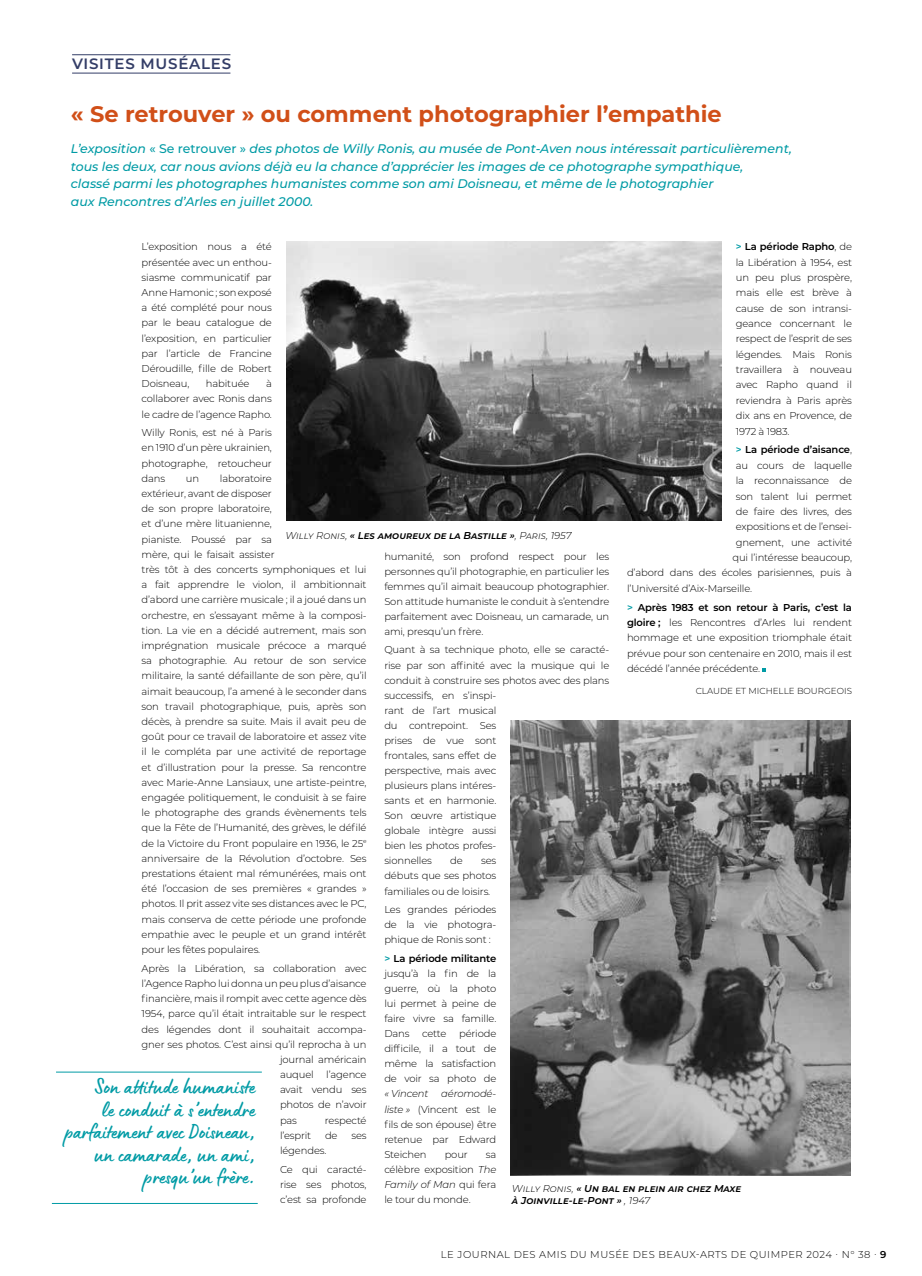
<style>
.page{position:relative;width:922px;height:1276px;background:#fff}
.page>*{position:absolute;margin:0;border:0;box-sizing:border-box;transform-origin:0 0}
.t1{font:22.5px/22.5px "Lumios Marker";color:#009ba5;text-align:right}
.t2{font:700 22.5px "Montserrat";color:#d14f18}
.t3{font:600 15px "Montserrat";letter-spacing:.05em;color:#333d67}
.t4{font:italic 500 12.5px/17.5px "Montserrat";color:#009ba5}
.t5{font:300 10px/15.2px "Montserrat";letter-spacing:-.015em;color:#000;text-align:justify}
.t6{font:italic 600 10px/12px "Montserrat";color:#000}
.t7{font:300 10px "Montserrat";letter-spacing:.05em;color:#000}
.t8{font:600 10px "Montserrat";letter-spacing:-.015em;color:#000}
.t9{font:italic 300 10px "Montserrat";color:#000}
.t10{font:300 8.75px "Montserrat";color:#000}
.s1{font-style:normal}
.s2{font-weight:600;color:#009ba5}
.s3{font-weight:600}
.s4{color:#009ba5}
.s5{font-weight:300}
.s6{font-style:italic}
</style>
<div class="page">
<hr style="left:72px;top:54px;width:158px;height:1px;background:#333d67">
<hr style="left:72px;top:73px;width:158px;height:1px;background:#333d67">
<svg style="left:762px;top:668px;width:4px;height:4px"></svg>
<img style="left:286px;top:241px;width:435px;height:279px">
<img style="left:510px;top:720px;width:340px;height:455px">
<hr style="left:56px;top:1071px;width:206px;height:1px;background:#009ba5">
<hr style="left:52px;top:1203px;width:206px;height:1px;background:#009ba5">
<h2 class="t3" style="left:72px;top:53px;width:160px">VISITES MUSÉALES</h2>
<h1 class="t2" style="left:71px;top:97px;width:652px">« Se retrouver » ou comment photographier l’empathie</h1>
<p class="t4" style="left:71px;top:139px;width:722px">L’exposition <span class="s1">« Se retrouver »</span> des photos de Willy Ronis, au musée de Pont-Aven nous intéressait particulièrement, tous les deux, car nous avions déjà eu la chance d’apprécier les images de ce photographe sympathique,<br>classé parmi les photographes humanistes comme son ami Doisneau, et même de le photographier<br>aux Rencontres d’Arles en juillet 2000.</p>
<p class="t5" style="left:142px;top:239px;width:132px">L’exposition nous a été présentée avec un enthou&shy;siasme communicatif par Anne Hamonic ; son exposé a été complété pour nous par le beau catalogue de l’exposition, en particulier par l’article de Francine Déroudille, fille de Robert Doisneau,</p>
<p class="t5" style="left:735px;top:239px;width:118px"><span class="s2">&gt;</span> <span class="s3">La période Rapho</span>, de la Libération à 1954, est un peu plus prospère, mais elle est brève à cause de son intransi&shy;geance concernant le respect de l’esprit de ses légendes. Mais Ronis travaillera à nouveau avec Rapho quand il reviendra à Paris après dix ans en Provence, de 1972 à 1983.</p>
<p class="t8" style="left:735px;top:443px;width:118px"><span class="s4">&gt;</span> La période d’aisance<span class="s5">,</span></p>
<p class="t5" style="left:735px;top:457px;width:118px">au cours de laquelle</p>
<p class="t5" style="left:735px;top:473px;width:118px">la reconnaissance de</p>
<p class="t5" style="left:735px;top:488px;width:118px">son talent lui permet</p>
<p class="t5" style="left:735px;top:503px;width:118px">de faire des livres, des</p>
<p class="t5" style="left:735px;top:519px;width:118px">expositions et de l’ensei-</p>
<p class="t5" style="left:735px;top:534px;width:118px">gnement, une activité</p>
<p class="t5" style="left:732px;top:549px;width:121px">qui l’intéresse beaucoup,</p>
<p class="t5" style="left:627px;top:565px;width:226px">d’abord dans des écoles parisiennes, puis à</p>
<p class="t5" style="left:627px;top:580px;width:127px">l’Université d’Aix-Marseille.</p>
<p class="t5" style="left:627px;top:599px;width:226px"><span class="s2">&gt;</span> <span class="s3">Après 1983 et son retour à Paris, c’est la gloire ;</span> les Rencontres d’Arles lui rendent hommage et une exposition triomphale était prévue pour son centenaire en 2010, mais il est décédé l’année précédente.</p>
<p class="t10" style="left:695px;top:685px;width:158px">CLAUDE ET MICHELLE BOURGEOIS</p>
<p class="t5" style="left:206px;top:376px;width:45px">habituée</p>
<p class="t5" style="left:142px;top:376px;width:132px;text-indent:124px">à collaborer avec Ronis dans le cadre de l’agence Rapho.</p>
<p class="t5" style="left:142px;top:425px;width:132px">Willy Ronis, est né à Paris en 1910 d’un père ukrainien, photographe, retoucheur dans</p>
<p class="t5" style="left:142px;top:470px;width:226px;text-align:left;text-indent:78px">laboratoire<br>extérieur, avant de disposer<br>de son propre laboratoire,<br>et d’une mère lituanienne,<br>pianiste. Poussé par sa<br>mère, qui le faisait assister<br>très tôt à des concerts symphoniques et lui a fait apprendre le violon, il ambitionnait d’abord une carrière musicale ; il a joué dans un orchestre, en s’essayant même à la composi&shy;tion. La vie en a décidé autrement, mais son imprégnation musicale précoce a marqué sa photographie. Au retour de son service militaire, la santé défaillante de son père, qu’il aimait beaucoup, l’a amené à le seconder dans son travail photographique, puis, après son décès, à prendre sa suite. Mais il avait peu de goût pour ce travail de laboratoire et assez vite il le compléta par une activité de reportage et d’illustration pour la presse. Sa rencontre avec Marie-Anne Lansiaux, une artiste-peintre, engagée politiquement, le conduisit à se faire le photographe des grands évènements tels que la Fête de l’Humanité, des grèves, le défilé de la Victoire du Front populaire en 1936, le 25<sup>e </sup>anniversaire de la Révolution d’octobre. Ses prestations étaient mal rémunérées, mais ont été l’occasion de ses premières « grandes » photos. Il prit assez vite ses distances avec le PC, mais conserva de cette période une profonde empathie avec le peuple et un grand intérêt pour les fêtes populaires.</p>
<p class="t5" style="left:142px;top:960px;width:226px">Après la Libération, sa collaboration avec</p>
<p class="t5" style="left:142px;top:975px;width:226px">l’Agence Rapho lui donna un peu plus d’aisance</p>
<p class="t5" style="left:142px;top:990px;width:226px">financière, mais il rompit avec cette agence dès</p>
<p class="t5" style="left:142px;top:1006px;width:226px">1954, parce qu’il était intraitable sur le respect</p>
<p class="t5" style="left:142px;top:1021px;width:226px">des légendes dont il souhaitait accompa-</p>
<p class="t5" style="left:142px;top:1036px;width:226px">gner ses photos. C’est ainsi qu’il reprocha à un</p>
<p class="t5" style="left:280px;top:1051px;width:88px">journal américain</p>
<p class="t5" style="left:280px;top:1066px;width:88px">auquel l’agence</p>
<p class="t5" style="left:280px;top:1081px;width:88px">avait vendu ses</p>
<p class="t5" style="left:280px;top:1097px;width:88px">photos de n’avoir</p>
<p class="t5" style="left:280px;top:1112px;width:19px">pas</p>
<p class="t5" style="left:325px;top:1112px;width:43px">respecté</p>
<p class="t5" style="left:280px;top:1127px;width:33px">l’esprit</p>
<p class="t5" style="left:325px;top:1127px;width:14px">de</p>
<p class="t5" style="left:351px;top:1127px;width:17px">ses</p>
<p class="t5" style="left:280px;top:1140px;width:88px;line-height:18.8px">légendes.<br>Ce qui caracté-</p>
<p class="t5" style="left:280px;top:1176px;width:88px">rise ses photos, c’est sa profonde</p>
<p class="t5" style="left:186px;top:470px;width:15px">un</p>
<p class="t6" style="left:285px;top:529px;width:287px"><span class="s5">Willy Ronis,</span> « Les amoureux de la Bastille »<span class="s5">, Paris, 1957</span></p>
<p class="t5" style="left:384px;top:548px;width:226px">humanité, son profond respect pour les personnes qu’il photographie, en particulier les femmes qu’il aimait beaucoup photographier.<br>Son attitude humaniste le conduit à s’entendre parfaitement avec Doisneau, un camarade, un ami, presqu’un frère.</p>
<p class="t5" style="left:384px;top:642px;width:226px;text-align:left">Quant à sa technique photo, elle se caracté&shy;rise par son affinité avec la musique qui le conduit à construire ses photos avec des plans successifs, en s’inspi-<br>rant de l’art musical<br>du contrepoint. Ses<br>prises de vue sont<br>frontales, sans effet de<br>perspective, mais avec<br>plusieurs plans intéres-<br>sants et en harmonie.<br>Son œuvre artistique<br>globale intègre aussi<br>bien les photos profes-<br>sionnelles</p>
<p class="t5" style="left:450px;top:853px;width:14px">de</p>
<p class="t5" style="left:384px;top:853px;width:113px;text-indent:97px">ses débuts que ses photos familiales ou de loisirs.</p>
<p class="t5" style="left:384px;top:901px;width:113px">Les grandes périodes de la vie photogra&shy;phique de Ronis sont :</p>
<p class="t5" style="left:384px;top:950px;width:113px"><span class="s2">&gt;</span> <span class="s3">La période militante </span>jusqu’à la fin de la guerre, où la photo lui permet à peine de faire vivre sa famille.<br>Dans</p>
<p class="t5" style="left:384px;top:1025px;width:113px;text-indent:75px">période difficile, il a tout de même la satisfaction de voir sa photo de</p>
<p class="t9" style="left:384px;top:1087px;width:46px">« Vincent</p>
<p class="t5" style="left:422px;top:1025px;width:26px">cette</p>
<h1 class="t1" style="left:64px;top:1074px;width:192px">Son attitude humaniste<br>le conduit à s’entendre parfaitement avec Doisneau, un camarade, un ami, presqu’un frère.</h1>
<p class="t5" style="left:384px;top:1086px;width:113px;text-indent:57px"><span class="s6">aéromodé&shy;liste »</span> (Vincent est le fils de son épouse) être retenue par Edward Steichen</p>
<p class="t5" style="left:384px;top:1146px;width:113px;text-indent:101px">sa célèbre exposition <span class="s6">The Family of Man</span> qui fera le tour du monde.</p>
<p class="t5" style="left:444px;top:1146px;width:25px">pour</p>
<p class="t6" style="left:512px;top:1182px;width:231px"><span class="s5">Willy Ronis,</span> « Un bal en plein air chez Maxe à Joinville-le-Pont » <span class="s5">, 1947</span></p>
<p class="t7" style="left:441px;top:1247px;width:447px">LE JOURNAL DES AMIS DU MUSÉE DES BEAUX-ARTS DE QUIMPER 2024 · N° 38 · <span class="s3">9</span></p>
</div>
